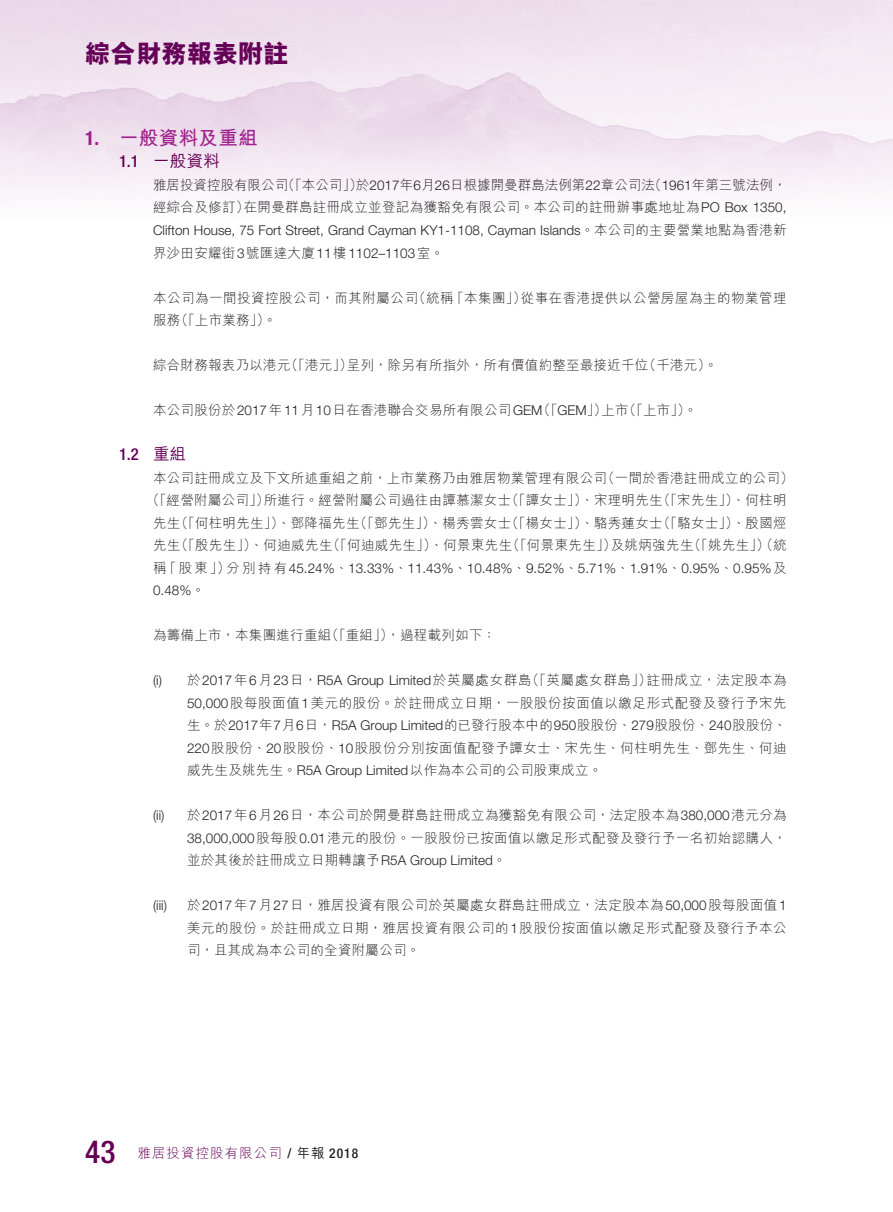
<style>
.page{position:relative;width:893px;height:1212px;background:#fff}
.page>*{position:absolute;margin:0;border:0;box-sizing:border-box;transform-origin:0 0}
.t1{font:500 condensed 31.5px "Helvetica Neue LT Std";color:#660057}
.t2{font:800 25.5px "M Hei HK";color:#660057}
._01_H1{font:700 19.5px "M Hei HK";letter-spacing:.02em;color:#a0218c}
._01_H1-2{font:700 condensed 19.5px "Helvetica Neue LT Std";color:#a0218c}
._02_H2{font:500 16.5px "M Hei HK";letter-spacing:.02em;color:#660057}
._02_H2-2{font:500 condensed 16.5px "Helvetica Neue LT Std";color:#660057}
._00_txt{font:300 13.5px/22.5px "M Hei HK";letter-spacing:.025em;color:#231f20}
._00_txt-2{font:300 13.5px/22.5px "Helvetica Neue LT Std";color:#231f20}
._00_txt-3{font:300 13.5px/22.5px "M Hei HK";letter-spacing:.045em;color:#231f20}
._00_txt-4{font:300 13.5px "M Hei HK";color:#231f20}
.t3{font:300 13.5px "M Hei HK";letter-spacing:.08em;color:#660057}
._00_txt-5{font:300 13.5px "M Hei HK";letter-spacing:.05em;color:#231f20}
.s1{font-family:"Helvetica Neue LT Std"}
.s2{font-family:"M Hei HK"}
.s3{font-family:"Helvetica Neue LT Std";font-weight:500;font-stretch:condensed;color:#231f20}
.s4{font-weight:500;color:#231f20}
</style>
<div class="page">
<p class="t2" style="left:85px;top:41px;width:205px">綜合財務報表附註</p>
<p class="_01_H1-2" style="left:85px;top:126px;width:16px">1.</p>
<p class="_01_H1" style="left:119px;top:124px;width:140px">一般資料及重組</p>
<p class="_02_H2-2" style="left:119px;top:152px;width:21px">1.1</p>
<p class="_02_H2-2" style="left:119px;top:444px;width:21px">1.2</p>
<p class="_02_H2" style="left:153px;top:149px;width:68px">一般資料</p>
<p class="_00_txt" style="left:282px;top:174px;width:83px">（「本公司」）</p>
<p class="_00_txt" style="left:648px;top:174px;width:140px">（<span class="s1">1961</span>年第三號法例，</p>
<p class="_00_txt-4" style="left:356px;top:178px;width:300px">於<span class="s1">2017</span>年月<span class="s1">6 26</span>日根據開曼群島法例第<span class="s1">22</span>章公司法</p>
<p class="_00_txt" style="left:244px;top:174px;width:544px;text-indent:-91px">雅居投資控股有限公司<br>在開曼群島註冊成立並登記為獲豁免有限公司。本公司的註冊辦事處地址為<span class="s1">PO Box 1350,</span></p>
<p class="_00_txt-2" style="left:153px;top:196px;width:635px"><span class="s2">經綜合及修訂）<br></span>Clifton House, 75 Fort Street, Grand Cayman KY1-1108, Cayman Islands<span class="s2">。本公司的主要營業地點為香港新界沙田安耀街</span>3<span class="s2">號匯達大廈</span>11<span class="s2">樓</span>1102–1103<span class="s2">室。</span></p>
<p class="_00_txt" style="left:521px;top:286px;width:267px">從事在香港提供以公營房屋為主的物業管理</p>
<p class="_00_txt" style="left:412px;top:286px;width:43px">（統稱</p>
<p class="_00_txt" style="left:450px;top:286px;width:77px">「本集團」）</p>
<p class="_00_txt" style="left:175px;top:286px;width:245px;text-indent:-22px">本公司為一間投資控股公司，而其附屬公司（「上市業務 。(「</p>
<p class="_00_txt" style="left:153px;top:309px;width:29px">服務</p>
<p class="_00_txt" style="left:285px;top:354px;width:69px">（「港元」）</p>
<p class="_00_txt" style="left:643px;top:354px;width:76px">（千港元。(</p>
<p class="_00_txt" style="left:153px;top:354px;width:139px">綜合財務報表乃以港元</p>
<p class="_00_txt" style="left:347px;top:354px;width:303px">呈列，除另有所指外，所有價值約整至最接近千位</p>
<p class="_00_txt" style="left:537px;top:399px;width:71px">（「<span class="s1">GEM</span>」）</p>
<p class="_00_txt" style="left:623px;top:399px;width:76px">（「上市 。(「</p>
<p class="_00_txt" style="left:153px;top:399px;width:391px">本公司股份於<span class="s1">2017</span>年<span class="s1">11</span>月<span class="s1">10</span>日在香港聯合交易所有限公司<span class="s1">GEM</span></p>
<p class="_02_H2" style="left:153px;top:442px;width:35px">重組</p>
<p class="_00_txt" style="left:601px;top:399px;width:29px">上市</p>
<p class="_00_txt" style="left:601px;top:466px;width:194px">（一間於香港註冊成立的公司(</p>
<p class="_00_txt" style="left:153px;top:466px;width:456px">本公司註冊成立及下文所述重組之前，上市業務乃由雅居物業管理有限公司</p>
<p class="_00_txt" style="left:506px;top:489px;width:159px">（「譚女士」）、宋理明先生</p>
<p class="_00_txt" style="left:657px;top:489px;width:131px">（「宋先生」）、何柱明</p>
<p class="_00_txt" style="left:146px;top:489px;width:125px">（「經營附屬公司」）</p>
<p class="_00_txt" style="left:264px;top:489px;width:249px">所進行。經營附屬公司過往由譚慕潔女士</p>
<p class="_00_txt" style="left:175px;top:511px;width:186px">（「何柱明先生」）、鄧降福先生</p>
<p class="_00_txt" style="left:354px;top:511px;width:159px">（「鄧先生」）、楊秀雲女士</p>
<p class="_00_txt" style="left:505px;top:511px;width:159px">（「楊女士」）、駱秀蓮女士</p>
<p class="_00_txt" style="left:657px;top:511px;width:131px">（「駱女士」）、殷國烴</p>
<p class="_00_txt" style="left:153px;top:511px;width:29px">先生</p>
<p class="_00_txt" style="left:175px;top:534px;width:159px">（「殷先生」）、何迪威先生</p>
<p class="_00_txt" style="left:327px;top:534px;width:187px">（「何迪威先生」）、何景東先生</p>
<p class="_00_txt" style="left:507px;top:534px;width:111px">（「何景東先生」）</p>
<p class="_00_txt" style="left:688px;top:534px;width:100px">（「姚先生」）（統</p>
<p class="_00_txt" style="left:611px;top:534px;width:84px">及姚炳強先生</p>
<p class="_00_txt" style="left:153px;top:534px;width:29px">先生</p>
<p class="_00_txt" style="left:163px;top:556px;width:69px">「股東」）</p>
<p class="_00_txt-2" style="left:227px;top:556px;width:562px"><span class="s2">分別持有</span>45.24%<span class="s2">、</span>13.33%<span class="s2">、</span>11.43%<span class="s2">、</span>10.48%<span class="s2">、</span>9.52%<span class="s2">、</span>5.71%<span class="s2">、</span>1.91%<span class="s2">、</span>0.95%<span class="s2">、</span>0.95%<span class="s2">及</span></p>
<p class="_00_txt-2" style="left:153px;top:556px;width:53px"><span class="s2">稱<br></span>0.48%<span class="s2">。</span></p>
<p class="_00_txt" style="left:326px;top:624px;width:69px">（「重組」）</p>
<p class="_00_txt" style="left:153px;top:624px;width:180px">為籌備上市，本集團進行重組</p>
<p class="_00_txt" style="left:387px;top:624px;width:111px">，過程載列如下：</p>
<p class="_00_txt-2" style="left:153px;top:669px;width:11px">)i(</p>
<p class="_00_txt-2" style="left:153px;top:804px;width:13px">)i i(</p>
<p class="_00_txt-2" style="left:153px;top:894px;width:15px">( )iii</p>
<p class="_00_txt" style="left:526px;top:669px;width:127px">（「英屬處女群島」）</p>
<p class="_00_txt-2" style="left:187px;top:669px;width:346px"><span class="s2">於</span>2017<span class="s2">年</span>6<span class="s2">月</span>23<span class="s2">日，</span>R A5 Group Limited<span class="s2">於英屬處女群島</span></p>
<p class="_00_txt-5" style="left:646px;top:673px;width:142px">註冊成立，法定股本為</p>
<p class="_00_txt" style="left:187px;top:691px;width:601px;text-align:justify"><span class="s1">50,000</span>股每股面值<span class="s1">1</span>美元的股份。於註冊成立日期，一股股份按面值以繳足形式配發及發行予宋先生。於<span class="s1">2017</span>年<span class="s1">7</span>月<span class="s1">6</span>日，<span class="s1">R A5 Group Limited</span>的已發行股本中的<span class="s1">950</span>股股份、<span class="s1">279</span>股股份、<span class="s1">240</span>股股份、<span class="s1">220</span>股股份、<span class="s1">20</span>股股份、<span class="s1">10</span>股股份分別按面值配發予譚女士、宋先生、何柱明先生、鄧先生、何迪威先生及姚先生。<span class="s1">R A5 Group Limited</span>以作為本公司的公司股東成立。</p>
<p class="_00_txt" style="left:187px;top:804px;width:601px">於<span class="s1">2017</span>年<span class="s1">6</span>月<span class="s1">26</span>日，本公司於開曼群島註冊成立為獲豁免有限公司，法定股本為<span class="s1">380,000</span>港元分為</p>
<p class="_00_txt" style="left:187px;top:826px;width:601px"><span class="s1">38,000,000</span>股每股<span class="s1">0.01</span>港元的股份。一股股份已按面值以繳足形式配發及發行予一名初始認購人，並於其後於註冊成立日期轉讓予<span class="s1">R A5 Group Limited</span>。</p>
<p class="_00_txt" style="left:187px;top:894px;width:601px">於<span class="s1">2017</span>年<span class="s1">7</span>月<span class="s1">27</span>日，雅居投資有限公司於英屬處女群島註冊成立，法定股本為<span class="s1">50,000</span>股每股面值<span class="s1">1</span></p>
<p class="_00_txt-3" style="left:187px;top:916px;width:601px">美元的股份。於註冊成立日期，雅居投資有限公司的<span class="s1">1</span>股股份按面值以繳足形式配發及發行予本公司，且其成為本公司的全資附屬公司。</p>
<p class="t1" style="left:85px;top:1133px;width:32px">43</p>
<p class="t3" style="left:137px;top:1146px;width:222px">雅居投資控股有限公司 <span class="s3">/</span> <span class="s4">年報</span> <span class="s3">2018</span></p>
</div>
